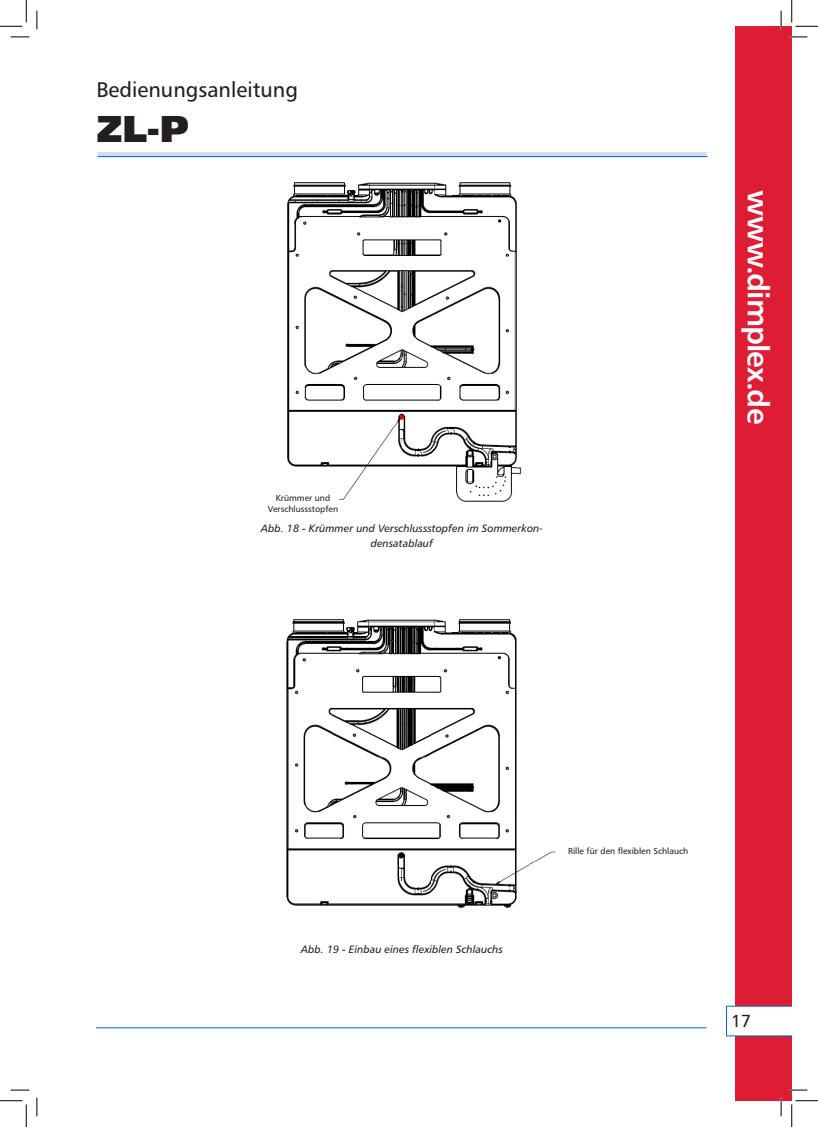
<style>
.page{position:relative;width:818px;height:1127px;background:#fff}
.page>*{position:absolute;margin:0;border:0;box-sizing:border-box;transform-origin:0 0}
.t1{font:900 37.5px "Humanist 777 TL";color:#231f20}
.t2{font:700 30px "Humanist 777 TL";letter-spacing:-.03em;color:#fff}
.t3{font:21.25px "Humanist 777 TL";color:#231f20}
.t4{font:17.5px "Humanist 777 TL";color:#231f20}
.t5{font:italic 10.62px/15px "Humanist 777 TL";color:#231f20;text-align:center}
.t6{font:8.75px/10.5px "Humanist 777 TL";color:#231f20;text-align:center}
.s1{font-family:"Arial";font-style:normal}
</style>
<div class="page">
<img style="left:287px;top:182px;width:235px;height:320px">
<img style="left:286px;top:619px;width:270px;height:289px">
<div style="left:735px;top:26px;width:56px;height:1074px;background:#de1d34"></div>
<svg style="left:726px;top:1005px;width:66px;height:30px"></svg>
<hr style="left:96px;top:1027px;width:611px;height:1px;background:#0168b3">
<div style="left:98px;top:152px;width:609px;height:5px;background:#d3ddef"></div>
<hr style="left:98px;top:156px;width:609px;height:1px;background:#0168b3">
<div style="left:267px;top:494px;width:72px;height:23px;background:#fff"></div>
<svg style="left:11px;top:36px;width:18px;height:2px"></svg>
<svg style="left:788px;top:36px;width:19px;height:2px"></svg>
<svg style="left:11px;top:1089px;width:18px;height:1px"></svg>
<svg style="left:788px;top:1088px;width:19px;height:2px"></svg>
<svg style="left:36px;top:11px;width:2px;height:18px"></svg>
<svg style="left:36px;top:1097px;width:2px;height:18px"></svg>
<svg style="left:780px;top:11px;width:2px;height:18px"></svg>
<svg style="left:780px;top:1097px;width:2px;height:18px"></svg>
<svg style="left:0;top:0;width:27px;height:27px"></svg>
<svg style="left:0;top:1100px;width:27px;height:26px"></svg>
<svg style="left:791px;top:0;width:27px;height:27px"></svg>
<svg style="left:791px;top:1100px;width:27px;height:26px"></svg>
<h3 class="t3" style="left:96px;top:76px;width:203px">Bedienungsanleitung</h3>
<h1 class="t1" style="left:97px;top:103px;width:94px">ZL-P</h1>
<p class="t6" style="left:268px;top:493px;width:72px">Krümmer und<br>Verschlussstopfen</p>
<p class="t5" style="left:261px;top:520px;width:284px">Abb. 18 <span class="s1">-</span> Krümmer und Verschlussstopfen im Sommerkon&shy;densatablauf</p>
<h2 class="t2" style="left:777px;top:190px;width:235px;rotate:90deg">www.dimplex.de</h2>
<p class="t5" style="left:301px;top:940px;width:203px">Abb. 19 <span class="s1">-</span> Einbau eines flexiblen Schlauchs</p>
<p class="t6" style="left:568px;top:845px;width:122px">Rille für den flexiblen Schlauch</p>
<h3 class="t4" style="left:731px;top:1009px;width:22px">17</h3>
</div>
